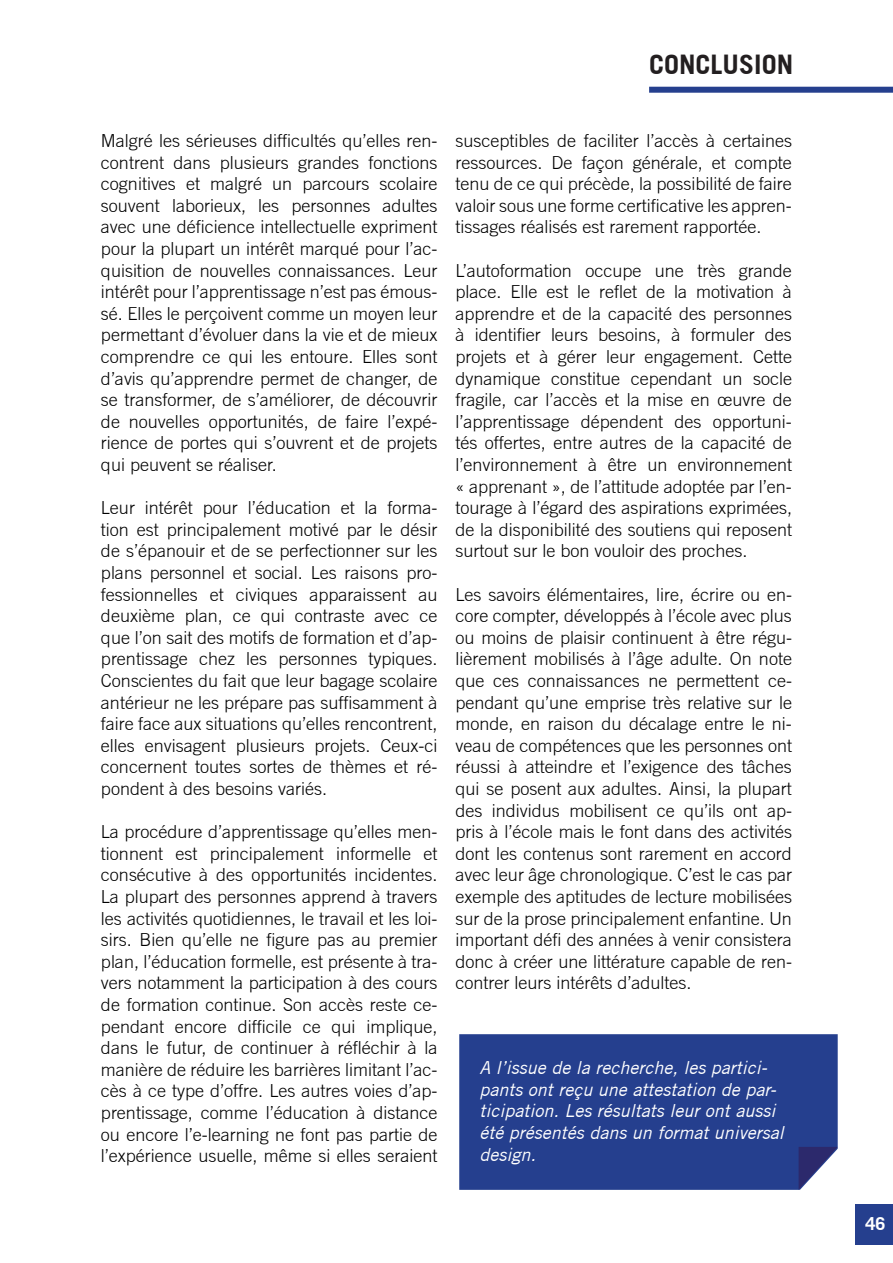
<style>
.page{position:relative;width:893px;height:1263px;background:#fff}
.page>*{position:absolute;margin:0;border:0;box-sizing:border-box;transform-origin:0 0}
.t1{font:700 27px "Trade Gothic";color:#231f20}
.t2{font:300 18px/21.6px "Trade Gothic";color:#000;text-align:justify}
.t3{font:italic 18px/21.6px "Trade Gothic";color:#fff}
.t4{font:700 18px "Trade Gothic";color:#fff}
</style>
<div class="page">
<div style="left:855px;top:1204px;width:38px;height:41px;background:#253f8e"></div>
<div style="left:649px;top:87px;width:244px;height:6px;background:#253f8e"></div>
<div style="left:459px;top:1034px;width:379px;height:156px;background:#253f8e"></div>
<svg style="left:799px;top:1147px;width:39px;height:43px"></svg>
<h1 class="t1" style="left:649px;top:47px;width:146px">CONCLUSION</h1>
<p class="t2" style="left:101px;top:130px;width:338px">Malgré les sérieuses difficultés qu’elles ren&shy;contrent dans plusieurs grandes fonctions cognitives et malgré un parcours scolaire souvent laborieux, les personnes adultes avec une déficience intellectuelle expriment pour la plupart un intérêt marqué pour l’ac&shy;quisition de nouvelles connaissances. Leur intérêt pour l’apprentissage n’est pas émous&shy;sé. Elles le perçoivent comme un moyen leur permettant d’évoluer dans la vie et de mieux comprendre ce qui les entoure. Elles sont d’avis qu’apprendre permet de changer, de se transformer, de s’améliorer, de découvrir de nouvelles opportunités, de faire l’expé&shy;rience de portes qui s’ouvrent et de projets qui peuvent se réaliser.</p>
<p class="t2" style="left:101px;top:497px;width:338px">Leur intérêt pour l’éducation et la forma&shy;tion est principalement motivé par le désir de s’épanouir et de se perfectionner sur les plans personnel et social. Les raisons pro&shy;fessionnelles et civiques apparaissent au deuxième plan, ce qui contraste avec ce que l’on sait des motifs de formation et d’ap&shy;prentissage chez les personnes typiques.<br>Conscientes du fait que leur bagage scolaire antérieur ne les prépare pas suffisamment à faire face aux situations qu’elles rencontrent, elles envisagent plusieurs projets. Ceux-ci concernent toutes sortes de thèmes et ré&shy;pondent à des besoins variés.</p>
<p class="t2" style="left:101px;top:821px;width:338px">La procédure d’apprentissage qu’elles men&shy;tionnent est principalement informelle et consécutive à des opportunités incidentes.<br>La plupart des personnes apprend à travers les activités quotidiennes, le travail et les loi&shy;sirs. Bien qu’elle ne figure pas au premier plan, l’éducation formelle, est présente à tra&shy;vers notamment la participation à des cours de formation continue. Son accès reste ce&shy;pendant encore difficile ce qui implique, dans le futur, de continuer à réfléchir à la manière de réduire les barrières limitant l’ac&shy;cès à ce type d’offre. Les autres voies d’ap&shy;prentissage, comme l’éducation à distance ou encore l’e-learning ne font pas partie de l’expérience usuelle, même si elles seraient</p>
<p class="t2" style="left:455px;top:130px;width:338px">susceptibles de faciliter l’accès à certaines ressources. De façon générale, et compte tenu de ce qui précède, la possibilité de faire valoir sous une forme certificative les appren&shy;tissages réalisés est rarement rapportée.</p>
<p class="t2" style="left:455px;top:259px;width:338px">L’autoformation occupe une très grande place. Elle est le reflet de la motivation à apprendre et de la capacité des personnes à identifier leurs besoins, à formuler des projets et à gérer leur engagement. Cette dynamique constitue cependant un socle fragile, car l’accès et la mise en œuvre de l’apprentissage dépendent des opportuni&shy;tés offertes, entre autres de la capacité de l’environnement à être un environnement « apprenant », de l’attitude adoptée par l’en&shy;tourage à l’égard des aspirations exprimées, de la disponibilité des soutiens qui reposent surtout sur le bon vouloir des proches.</p>
<p class="t2" style="left:455px;top:583px;width:338px">Les savoirs élémentaires, lire, écrire ou en&shy;core compter, développés à l’école avec plus ou moins de plaisir continuent à être régu&shy;lièrement mobilisés à l’âge adulte. On note que ces connaissances ne permettent ce&shy;pendant qu’une emprise très relative sur le monde, en raison du décalage entre le ni&shy;veau de compétences que les personnes ont réussi à atteindre et l’exigence des tâches qui se posent aux adultes. Ainsi, la plupart des individus mobilisent ce qu’ils ont ap&shy;pris à l’école mais le font dans des activités dont les contenus sont rarement en accord avec leur âge chronologique. C’est le cas par exemple des aptitudes de lecture mobilisées sur de la prose principalement enfantine. Un important défi des années à venir consistera donc à créer une littérature capable de ren&shy;contrer leurs intérêts d’adultes.</p>
<p class="t3" style="left:479px;top:1057px;width:306px">A l’issue de la recherche, les partici&shy;pants ont reçu une attestation de par&shy;ticipation. Les résultats leur ont aussi été présentés dans un format universal design.</p>
<p class="t4" style="left:865px;top:1213px;width:22px">46</p>
</div>
